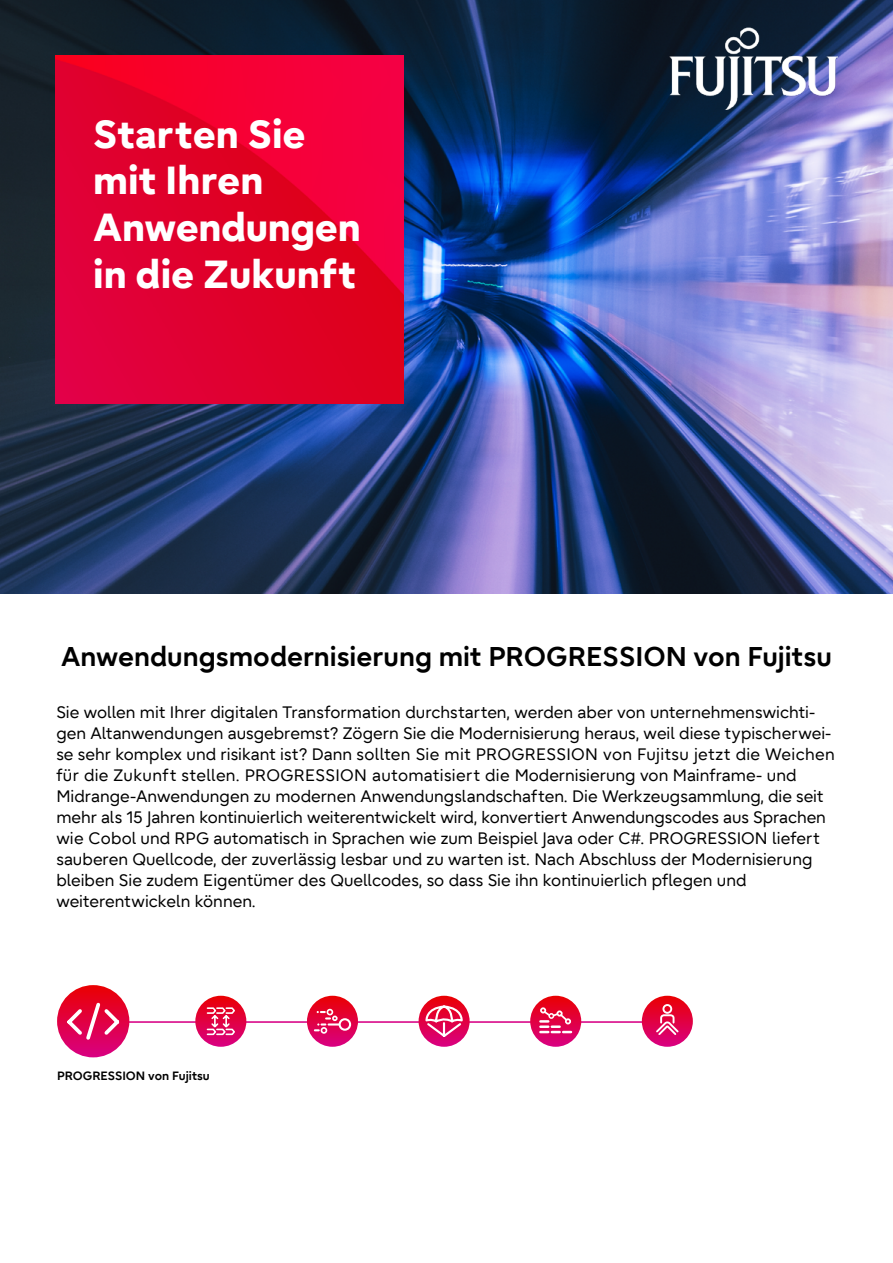
<style>
.page{position:relative;width:893px;height:1263px;background:#fff}
.page>*{position:absolute;margin:0;border:0;box-sizing:border-box;transform-origin:0 0}
.t1{font:800 39px/46.8px "Fujitsu Infinity Pro";color:#fff}
.t2{font:700 27px "Fujitsu Infinity Pro";color:#000}
.t3{font:16.5px/21px "Fujitsu Infinity Pro";color:#000}
.t4{font:700 12px "Fujitsu Infinity Pro";color:#000}
</style>
<div class="page">
<hr style="left:129px;top:1021px;width:526px;height:2px;background:#d80084">
<div style="left:57px;top:985px;width:72px;height:72px;background:linear-gradient(to bottom,#ea0203,#da0784);border-radius:36px"></div>
<img style="left:0;top:0;width:893px;height:593px">
<img style="left:56px;top:56px;width:348px;height:348px">
<img style="left:670px;top:28px;width:167px;height:81px">
<svg style="left:64px;top:1000px;width:59px;height:42px;background:#e5285f"></svg>
<svg style="left:195px;top:996px;width:51px;height:51px"></svg>
<svg style="left:206px;top:1006px;width:30px;height:30px"></svg>
<svg style="left:307px;top:996px;width:51px;height:51px"></svg>
<svg style="left:419px;top:996px;width:51px;height:51px"></svg>
<svg style="left:530px;top:996px;width:51px;height:51px"></svg>
<svg style="left:642px;top:996px;width:51px;height:51px"></svg>
<div style="left:321px;top:1027px;width:6px;height:7px;border:2px solid #fff;border-radius:50%"></div>
<svg style="left:315px;top:1009px;width:24px;height:22px"></svg>
<div style="left:339px;top:1018px;width:12px;height:13px;border:2px solid #fff;border-radius:50%"></div>
<svg style="left:424px;top:1003px;width:40px;height:36px"></svg>
<svg style="left:540px;top:1007px;width:31px;height:26px"></svg>
<svg style="left:654px;top:1003px;width:26px;height:34px"></svg>
<h1 class="t1" style="left:93px;top:110px;width:269px">Starten Sie mit Ihren<br>Anwendungen in die Zukunft</h1>
<h2 class="t2" style="left:61px;top:639px;width:772px">Anwendungsmodernisierung mit PROGRESSION von Fujitsu</h2>
<p class="t3" style="left:56px;top:701px;width:780px">Sie wollen mit Ihrer digitalen Transformation durchstarten, werden aber von unternehmenswichti&shy;gen Altanwendungen ausgebremst? Zögern Sie die Modernisierung heraus, weil diese typischerwei&shy;se sehr komplex und risikant ist? Dann sollten Sie mit PROGRESSION von Fujitsu jetzt die Weichen für die Zukunft stellen. PROGRESSION automatisiert die Modernisierung von Mainframe- und Midrange-Anwendungen zu modernen Anwendungslandschaften. Die Werkzeugsammlung, die seit mehr als 15 Jahren kontinuierlich weiterentwickelt wird, konvertiert Anwendungscodes aus Sprachen wie Cobol und RPG automatisch in Sprachen wie zum Beispiel Java oder C#. PROGRESSION liefert sauberen Quellcode, der zuverlässig lesbar und zu warten ist. Nach Abschluss der Modernisierung bleiben Sie zudem Eigentümer des Quellcodes, so dass Sie ihn kontinuierlich pflegen und weiterentwickeln können.</p>
<p class="t4" style="left:57px;top:1068px;width:154px">PROGRESSION von Fujitsu</p>
</div>
